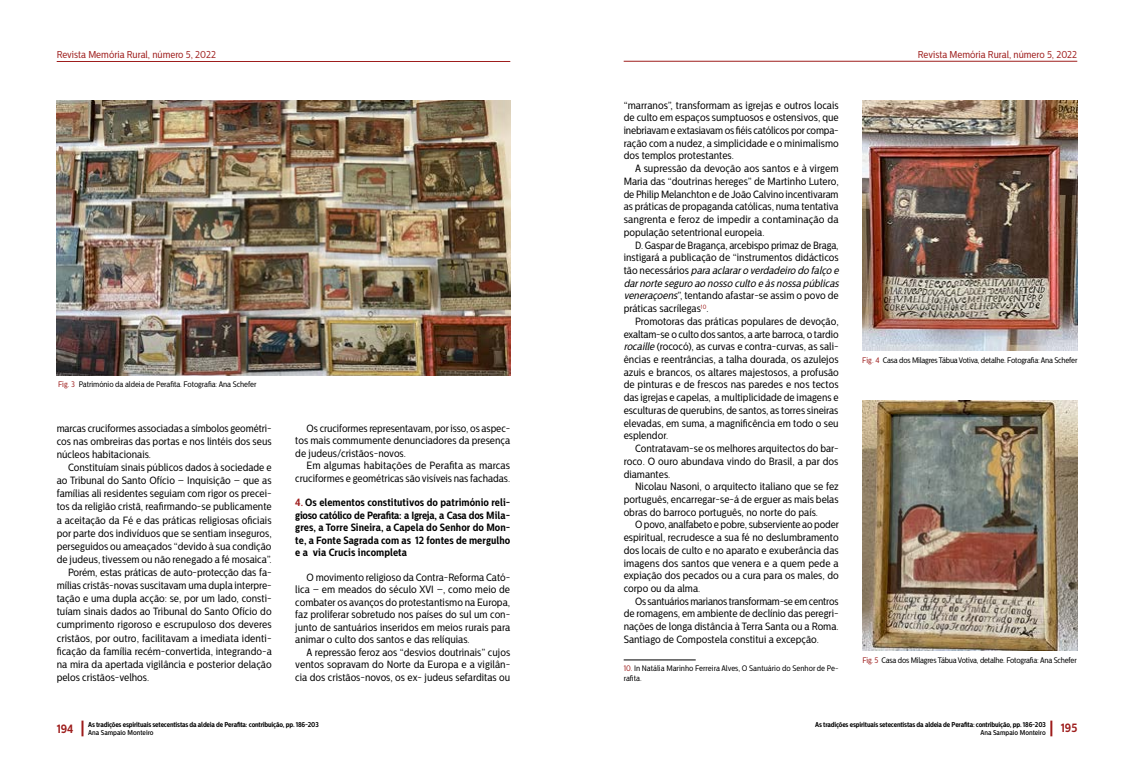
<style>
.page{position:relative;width:1134px;height:766px;background:#fff}
.page>*{position:absolute;margin:0;border:0;box-sizing:border-box;transform-origin:0 0}
.t1{font:700 12px "Centrale Sans Cnd";color:#9e1d1c}
.t2{font:10.5px/12.7px "Centrale Sans Cnd";color:#000;text-align:justify}
.t3{font:700 10.5px/12.4px "Centrale Sans Cnd";letter-spacing:.005em;color:#000;text-align:justify}
.t4{font:10px "Centrale Sans Cnd";color:#9e1d1c}
.t5{font:8px "Centrale Sans Cnd";letter-spacing:-.025em;color:#000}
.t6{font:8px/9.6px "Centrale Sans Cnd";color:#000}
.t7{font:700 7px "Centrale Sans Cnd";letter-spacing:-.025em;color:#000}
.t8{font:500 7px "Centrale Sans Cnd";color:#000}
.s1{color:#9e1d1c}
.s2{font-style:italic}
</style>
<div class="page">
<hr style="left:57px;top:61px;width:453px;height:1px;background:#9e1d1c">
<hr style="left:624px;top:61px;width:453px;height:1px;background:#9e1d1c">
<svg style="left:1050px;top:720px;width:2px;height:16px"></svg>
<svg style="left:81px;top:720px;width:2px;height:16px"></svg>
<img style="left:57px;top:100px;width:453px;height:275px">
<hr style="left:624px;top:659px;width:72px;height:1px;background:#000">
<img style="left:862px;top:100px;width:215px;height:250px">
<img style="left:862px;top:400px;width:215px;height:250px">
<p class="t4" style="left:57px;top:49px;width:161px">Revista Memória Rural, número 5, 2022</p>
<p class="t5" style="left:58px;top:380px;width:200px"><span class="s1">Fig. 3</span> Património da aldeia de Perafita. Fotografia: Ana Schefer</p>
<p class="t2" style="left:57px;top:421px;width:216px;line-height:13.1px">marcas cruciformes associadas a símbolos geométri&shy;cos nas ombreiras das portas e nos lintéis dos seus núcleos habitacionais.</p>
<p class="t2" style="left:68px;top:461px;width:205px">Constituíam sinais públicos dados à sociedade e</p>
<p class="t2" style="left:57px;top:474px;width:216px">ao Tribunal do Santo Ofício – Inquisição – que as</p>
<p class="t2" style="left:57px;top:487px;width:216px">famílias ali residentes seguiam com rigor os precei-</p>
<p class="t2" style="left:57px;top:500px;width:216px">tos da religião cristã, reafirmando-se publicamente</p>
<p class="t2" style="left:57px;top:513px;width:216px">a aceitação da Fé e das práticas religiosas oficiais</p>
<p class="t2" style="left:57px;top:526px;width:216px">por parte dos indivíduos que se sentiam inseguros,</p>
<p class="t2" style="left:57px;top:539px;width:216px">perseguidos ou ameaçados “devido à sua condição</p>
<p class="t2" style="left:57px;top:553px;width:216px">de judeus, tivessem ou não renegado a fé mosaica”.</p>
<p class="t2" style="left:68px;top:566px;width:205px">Porém, estas práticas de auto-protecção das fa-</p>
<p class="t2" style="left:57px;top:579px;width:216px">mílias cristãs-novas suscitavam uma dupla interpre-</p>
<p class="t2" style="left:57px;top:592px;width:216px">tação e uma dupla acção: se, por um lado, consti-</p>
<p class="t2" style="left:57px;top:605px;width:216px">tuíam sinais dados ao Tribunal do Santo Ofício do</p>
<p class="t2" style="left:57px;top:618px;width:216px">cumprimento rigoroso e escrupuloso dos deveres</p>
<p class="t2" style="left:57px;top:631px;width:216px">cristãos, por outro, facilitavam a imediata identi-</p>
<p class="t2" style="left:57px;top:644px;width:217px">ficação da família recém-convertida, integrando-a</p>
<p class="t2" style="left:57px;top:657px;width:216px">na mira da apertada vigilância e posterior delação</p>
<p class="t2" style="left:57px;top:670px;width:94px">pelos cristãos-velhos.</p>
<p class="t2" style="left:295px;top:422px;width:216px;line-height:12.4px;text-indent:11px">Os cruciformes representavam, por isso, os aspec&shy;tos mais commumente denunciadores da presença de judeus/cristãos-novos.</p>
<p class="t2" style="left:295px;top:459px;width:216px;line-height:12.4px;text-align:right">Em algumas habitações de Perafita as marcas cruciformes e geométricas são visíveis nas fachadas.</p>
<p class="t3" style="left:295px;top:496px;width:216px"><span class="s1">4.</span> Os elementos constitutivos do património reli&shy;gioso católico de Perafita: a Igreja, a Casa dos Mila&shy;gres, a Torre Sineira, a Capela do Senhor do Mon&shy;te, a Fonte Sagrada com as 12 fontes de mergulho e a via Crucis incompleta</p>
<p class="t2" style="left:295px;top:571px;width:216px;line-height:12.4px;text-indent:11px">O movimento religioso da Contra-Reforma Cató&shy;lica – em meados do século XVI –, como meio de combater os avanços do protestantismo na Europa, faz proliferar sobretudo nos países do sul um con&shy;junto de santuários inseridos em meios rurais para animar o culto dos santos e das relíquias.</p>
<p class="t2" style="left:295px;top:645px;width:216px;line-height:12.4px;text-indent:11px">A repressão feroz aos “desvios doutrinais” cujos ventos sopravam do Norte da Europa e a vigilân&shy;cia dos cristãos-novos, os ex- judeus sefarditas ou</p>
<p class="t1" style="left:57px;top:721px;width:18px">194</p>
<p class="t7" style="left:88px;top:720px;width:232px">As tradições espirituais setecentistas da aldeia de Perafita: contribuição, pp. 186-203</p>
<p class="t8" style="left:88px;top:728px;width:67px">Ana Sampaio Monteiro</p>
<p class="t2" style="left:624px;top:99px;width:217px">“marranos”, transformam as igrejas e outros locais de culto em espaços sumptuosos e ostensivos, que inebriavam e extasiavam os fiéis católicos por compa&shy;ração com a nudez, a simplicidade e o minimalismo dos templos protestantes.</p>
<p class="t2" style="left:624px;top:162px;width:217px;text-indent:11px">A supressão da devoção aos santos e à virgem Maria das “doutrinas hereges” de Martinho Lutero, de Philip Melanchton e de João Calvino incentivaram as práticas de propaganda católicas, numa tentativa sangrenta e feroz de impedir a contaminação da população setentrional europeia.</p>
<p class="t2" style="left:624px;top:238px;width:219px;text-align:left;text-indent:11px">D. Gaspar de Bragança, arcebispo primaz de Braga, instigará a publicação de “instrumentos didácticos t ã o n e c e s s á r i o s <span class="s2">para aclararo verdadeiro do falço e darnorte seguro ao nosso culto e àsnossa públicas veneraçoens</span>”, tentando afastar-se assim o povo de práticas sacrílegas<sup>10</sup>.</p>
<p class="t2" style="left:624px;top:315px;width:217px;text-indent:11px">Promotoras das práticas populares de devoção, exaltam-se o culto dos santos, a arte barroca, o tardio <span class="s2">rocaille</span> (rococó), as curvas e contra-curvas, as sali&shy;ências e reentrâncias, a talha dourada, os azulejos azuis e brancos, os altares majestosos, a profusão de pinturas e de frescos nas paredes e nos tectos das igrejas e capelas, a multiplicidade de imagens e esculturas de querubins, de santos, as torres sineiras elevadas, em suma, a magnificência em todo o seu esplendor.</p>
<p class="t2" style="left:624px;top:442px;width:216px;text-indent:11px">Contratavam-se os melhores arquitectos do bar&shy;roco. O ouro abundava vindo do Brasil, a par dos diamantes.</p>
<p class="t2" style="left:624px;top:480px;width:217px;text-indent:11px">Nicolau Nasoni, o arquitecto italiano que se fez português, encarregar-se-á de erguer as mais belas obras do barroco português, no norte do país.</p>
<p class="t2" style="left:624px;top:518px;width:217px;text-indent:11px">O povo, analfabeto e pobre, subserviente ao poder espiritual, recrudesce a sua fé no deslumbramento dos locais de culto e no aparato e exuberância das imagens dos santos que venera e a quem pede a expiação dos pecados ou a cura para os males, do corpo ou da alma.</p>
<p class="t2" style="left:624px;top:594px;width:216px;text-indent:11px">Os santuários marianos transformam-se em centros de romagens, em ambiente de declínio das peregri&shy;nações de longa distância à Terra Santa ou a Roma.<br>Santiago de Compostela constitui a excepção.</p>
<p class="t6" style="left:624px;top:663px;width:216px"><span class="s1">10.</span> In Natália Marinho Ferreira Alves, O Santuário do Senhor de Pe&shy;rafita.</p>
<p class="t4" style="left:918px;top:49px;width:161px">Revista Memória Rural, número 5, 2022</p>
<p class="t5" style="left:862px;top:355px;width:217px"><span class="s1">Fig. 4</span> Casa dos Milagres Tábua Votiva, detalhe. Fotografia: Ana Schefer</p>
<p class="t5" style="left:862px;top:655px;width:216px"><span class="s1">Fig. 5</span> Casa dos Milagres Tábua Votiva, detalhe. Fotografia: Ana Schefer</p>
<p class="t7" style="left:815px;top:720px;width:232px">As tradições espirituais setecentistas da aldeia de Perafita: contribuição, pp. 186-203</p>
<p class="t8" style="left:980px;top:728px;width:67px">Ana Sampaio Monteiro</p>
<p class="t1" style="left:1061px;top:720px;width:18px">195</p>
</div>
